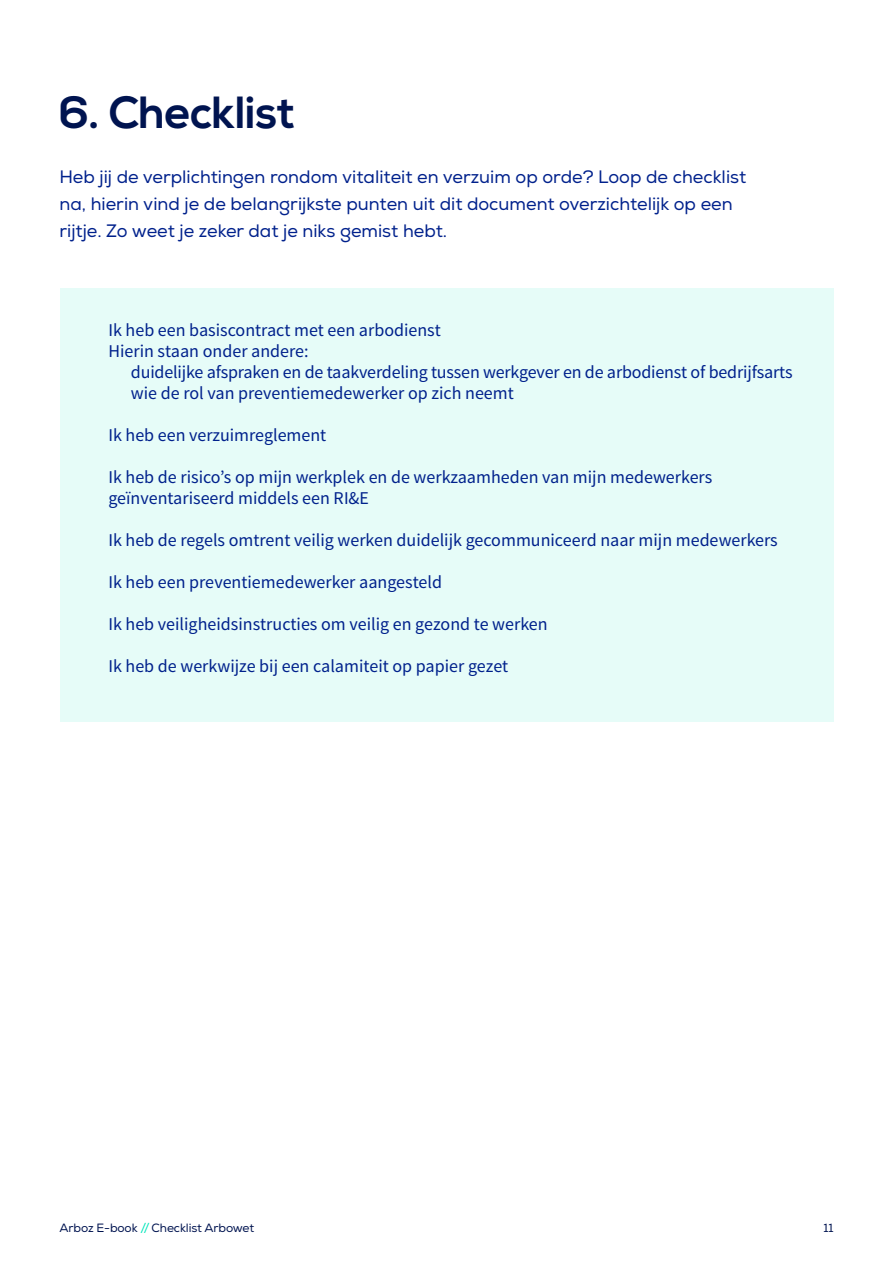
<style>
.page{position:relative;width:893px;height:1263px;background:#fff}
.page>*{position:absolute;margin:0;border:0;box-sizing:border-box;transform-origin:0 0}
.t1{font:700 45px "Nexa";letter-spacing:-.005em;color:#001450}
.t2{font:18px/21px "Source Sans Pro";color:#00218c}
.t3{font:18px/27px "Nexa";color:#00218c}
.t4{font:12px "Nexa";letter-spacing:-.01em;color:#001450}
.s1{color:#00e6ba}
</style>
<div class="page">
<div style="left:60px;top:288px;width:773px;height:433px;background:#e6fcf8"></div>
<h1 class="t1" style="left:60px;top:86px;width:237px">6. Checklist</h1>
<p class="t3" style="left:59px;top:163px;width:688px">Heb jij de verplichtingen rondom vitaliteit en verzuim op orde? Loop de checklist na, hierin vind je de belangrijkste punten uit dit document overzichtelijk op een rijtje. Zo weet je zeker dat je niks gemist hebt.</p>
<p class="t2" style="left:108px;top:320px;width:334px">Ik heb een basiscontract met een arbodienst<br>Hierin staan onder andere:</p>
<p class="t2" style="left:131px;top:362px;width:663px">duidelijke afspraken en de taakverdeling tussen werkgever en de arbodienst of bedrijfsarts wie de rol van preventiemedewerker op zich neemt</p>
<p class="t2" style="left:108px;top:425px;width:219px">Ik heb een verzuimreglement</p>
<p class="t2" style="left:108px;top:467px;width:605px">Ik heb de risico’s op mijn werkplek en de werkzaamheden van mijn medewerkers geïnventariseerd middels een RI&amp;E</p>
<p class="t2" style="left:108px;top:530px;width:671px">Ik heb de regels omtrent veilig werken duidelijk gecommuniceerd naar mijn medewerkers</p>
<p class="t2" style="left:108px;top:572px;width:335px">Ik heb een preventiemedewerker aangesteld</p>
<p class="t2" style="left:108px;top:614px;width:441px">Ik heb veiligheidsinstructies om veilig en gezond te werken</p>
<p class="t2" style="left:108px;top:656px;width:401px">Ik heb de werkwijze bij een calamiteit op papier gezet</p>
<p class="t4" style="left:60px;top:1221px;width:196px">Arboz E-book <span class="s1">//</span> Checklist Arbowet</p>
<p class="t4" style="left:823px;top:1221px;width:12px">11</p>
</div>
